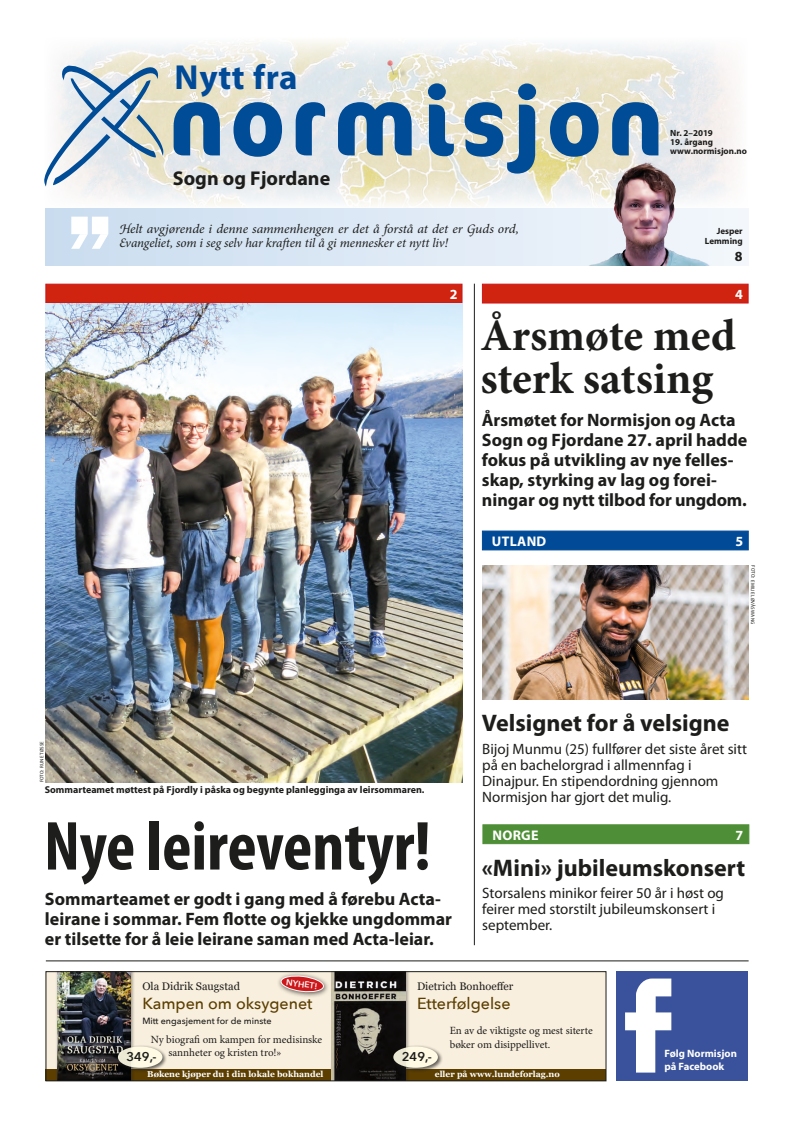
<style>
.page{position:relative;width:794px;height:1134px;background:#fff}
.page>*{position:absolute;margin:0;border:0;box-sizing:border-box;transform-origin:0 0}
.t1{font:700 condensed 70px "Myriad Pro";color:#1d1d1b}
.t2{font:700 45px/43px "Minion Pro";letter-spacing:-.005em;color:#1d1d1b}
.t3{font:700 34.9px "Myriad Pro";letter-spacing:.02em;color:#004a97}
.t4{font:700 24px "Myriad Pro";color:#1d1d1b}
.t5{font:700 20px "Myriad Pro";color:#1d1d1b}
.t6{font:700 18px/20px "Myriad Pro";color:#1d1d1b}
.t7{font:500 16px "Avenir Next";color:#5b3e00}
.t8{font:15px/16px "Myriad Pro";color:#1d1d1b}
.t9{font:700 14px "Myriad Pro";letter-spacing:.02em;color:#fff}
.t10{font:700 14px "Myriad Pro";color:#1d1d1b}
.t11{font:italic 13px/14px "Minion Pro";letter-spacing:-.005em;color:#1d1d1b;scale:1.04 1}
.t12{font:600 12.7px "Avenir Next";color:#1d1d1b}
.t13{font:11px/13.2px "Minion Pro";color:#1d1d1b}
.t14{font:11px "Georgia";color:#1d1d1b}
.t15{font:700 10.6px/13.2px "Myriad Pro";color:#fff}
.t16{font:700 10px "Myriad Pro";color:#1d1d1b}
.t17{font:700 9px/9px "Myriad Pro";color:#1d1d1b}
.t18{font:500 9px "Avenir Next";color:#1d1d1b}
.t19{font:600 8.6px "Avenir Next";color:#fff}
.t20{font:700 8.5px "Georgia";color:#fff}
.t21{font:5px "Myriad Pro";letter-spacing:.02em;color:#1d1d1b}
</style>
<div class="page">
<img style="left:45px;top:41px;width:703px;height:168px">
<svg style="left:174px;top:102px;width:46px;height:53px;background:#4478a6"></svg>
<svg style="left:233px;top:102px;width:49px;height:55px;background:#4e81b2"></svg>
<svg style="left:296px;top:102px;width:29px;height:53px;background:#5989b8"></svg>
<svg style="left:338px;top:102px;width:74px;height:53px;background:#487cac"></svg>
<svg style="left:428px;top:83px;width:26px;height:73px;background:#618cb0"></svg>
<svg style="left:464px;top:83px;width:72px;height:91px;background:#84a2b5"></svg>
<svg style="left:550px;top:102px;width:48px;height:55px;background:#4d7da6"></svg>
<svg style="left:612px;top:102px;width:46px;height:53px;background:#457aac"></svg>
<svg style="left:44px;top:64px;width:119px;height:123px"></svg>
<svg style="left:45px;top:209px;width:703px;height:56px;background:#dbe7f4"></svg>
<div style="left:45px;top:284px;width:417px;height:19px;background:#d02310;border:1px solid #cd171a"></div>
<div style="left:482px;top:284px;width:266px;height:19px;background:#d02310;border:1px solid #cd171a"></div>
<div style="left:482px;top:531px;width:266px;height:19px;background:#004a97"></div>
<svg style="left:70px;top:217px;width:40px;height:34px"></svg>
<img style="left:482px;top:565px;width:266px;height:135px">
<div style="left:46px;top:972px;width:560px;height:109px;background:#f9efde"></div>
<div style="left:46px;top:1069px;width:560px;height:12px;background:#5b3e00"></div>
<div style="left:55px;top:972px;width:80px;height:109px;background:#1d1d1b;opacity:.4"></div>
<img style="left:57px;top:973px;width:74px;height:106px">
<div style="left:330px;top:972px;width:79px;height:109px;background:#1d1d1b;opacity:.4"></div>
<img style="left:332px;top:973px;width:74px;height:106px">
<div style="left:116px;top:1045px;width:52px;height:28px;background:#1d1d1b;opacity:.75"></div>
<svg style="left:118px;top:1046px;width:44px;height:22px"></svg>
<div style="left:392px;top:1045px;width:51px;height:28px;background:#1d1d1b;opacity:.75"></div>
<svg style="left:393px;top:1046px;width:45px;height:22px"></svg>
<div style="left:277px;top:972px;width:53px;height:26px;background:#1d1d1b;opacity:.75"></div>
<svg style="left:279px;top:974px;width:46px;height:19px"></svg>
<div style="left:46px;top:971px;width:560px;height:110px;border:1px solid #1d1d1b"></div>
<div style="left:617px;top:971px;width:131px;height:110px;background:#3a529b"></div>
<svg style="left:625px;top:978px;width:46px;height:94px"></svg>
<div style="left:482px;top:824px;width:267px;height:20px;background:#4e8e36;border:1px solid #4e8e36"></div>
<img style="left:580px;top:159px;width:137px;height:106px">
<hr style="left:474px;top:284px;width:1px;height:661px;background:#1d1d1b">
<hr style="left:46px;top:961px;width:702px;height:1px;background:#1d1d1b">
<img style="left:45px;top:303px;width:417px;height:479px">
<h3 class="t3" style="left:175px;top:55px;width:125px">Nytt fra</h3>
<p class="t5" style="left:173px;top:165px;width:159px">Sogn og Fjordane</p>
<p class="t17" style="left:670px;top:129px;width:44px">Nr. 2–2019</p>
<p class="t17" style="left:670px;top:138px;width:78px">19. årgang www.normisjon.no</p>
<p class="t11" style="left:119px;top:222px;width:386px">Helt avgjørende i denne sammenhengen er det å forstå at det er Guds ord,<br>Evangeliet, som i seg selv har kraften til å gi mennesker et nytt liv!</p>
<p class="t17" style="left:705px;top:225px;width:39px;line-height:10px;text-align:right">Jesper<br>Lemming</p>
<p class="t10" style="left:735px;top:248px;width:9px">8</p>
<p class="t9" style="left:450px;top:285px;width:9px">2</p>
<p class="t9" style="left:735px;top:285px;width:9px">4</p>
<h2 class="t2" style="left:480px;top:314px;width:257px">Årsmøte med sterk satsing</h2>
<p class="t6" style="left:482px;top:409px;width:267px">Årsmøtet for Normisjon og Acta<br>Sogn og Fjordane 27. april hadde fokus på utvikling av nye felles&shy;skap, styrking av lag og forei&shy;ningar og nytt tilbod for ungdom.</p>
<p class="t9" style="left:492px;top:532px;width:56px">UTLAND</p>
<p class="t9" style="left:735px;top:532px;width:9px">5</p>
<p class="t21" style="left:756px;top:565px;width:61px;rotate:90deg">FOTO: EMILIE LØVÅS WANG</p>
<p class="t21" style="left:39px;top:782px;width:43px;rotate:-90deg">FOTO: RUNE TØSSE</p>
<p class="t16" style="left:45px;top:783px;width:381px">Sommarteamet møttest på Fjordly i påska og begynte planlegginga av leirsommaren.</p>
<h1 class="t1" style="left:44px;top:802px;width:388px">Nye leireventyr!</h1>
<p class="t6" style="left:45px;top:888px;width:408px">Sommarteamet er godt i gang med å førebu Acta&shy;leirane i sommar. Fem flotte og kjekke ungdommar er tilsette for å leie leirane saman med Acta-leiar.</p>
<h3 class="t4" style="left:482px;top:707px;width:249px">Velsignet for å velsigne</h3>
<p class="t8" style="left:482px;top:740px;width:266px">Bijoj Munmu (25) fullfører det siste året sitt på en bachelorgrad i allmennfag i Dinajpur. En stipendordning gjennom Normisjon har gjort det mulig.</p>
<p class="t9" style="left:492px;top:826px;width:48px">NORGE</p>
<p class="t9" style="left:735px;top:826px;width:9px">7</p>
<h3 class="t4" style="left:482px;top:852px;width:265px">«Mini» jubileumskonsert</h3>
<p class="t8" style="left:482px;top:885px;width:243px">Storsalens minikor feirer 50 år i høst og feirer med storstilt jubileumskonsert i september.</p>
<p class="t19" style="left:287px;top:975px;width:33px;rotate:7deg">NYHET!</p>
<p class="t14" style="left:142px;top:979px;width:99px">Ola Didrik Saugstad</p>
<p class="t7" style="left:142px;top:990px;width:172px">Kampen om oksygenet</p>
<p class="t18" style="left:142px;top:1013px;width:131px">Mitt engasjement for de minste</p>
<p class="t12" style="left:126px;top:1046px;width:32px">349,-</p>
<p class="t13" style="left:168px;top:1033px;width:155px;text-indent:-17px">Ny biografi om kampen for medisinske sannheter og kristen tro!»</p>
<p class="t14" style="left:417px;top:979px;width:98px">Dietrich Bonhoeffer</p>
<p class="t7" style="left:417px;top:990px;width:95px">Etterfølgelse</p>
<p class="t13" style="left:450px;top:1024px;width:145px">En av de viktigste og mest siterte bøker om disippellivet.</p>
<p class="t12" style="left:402px;top:1046px;width:32px">249,-</p>
<p class="t20" style="left:147px;top:1069px;width:178px">Bøkene kjøper du i din lokale bokhandel</p>
<p class="t20" style="left:435px;top:1069px;width:126px">eller på www.lundeforlag.no</p>
<p class="t15" style="left:664px;top:1047px;width:74px">Følg Normisjon på Facebook</p>
</div>
